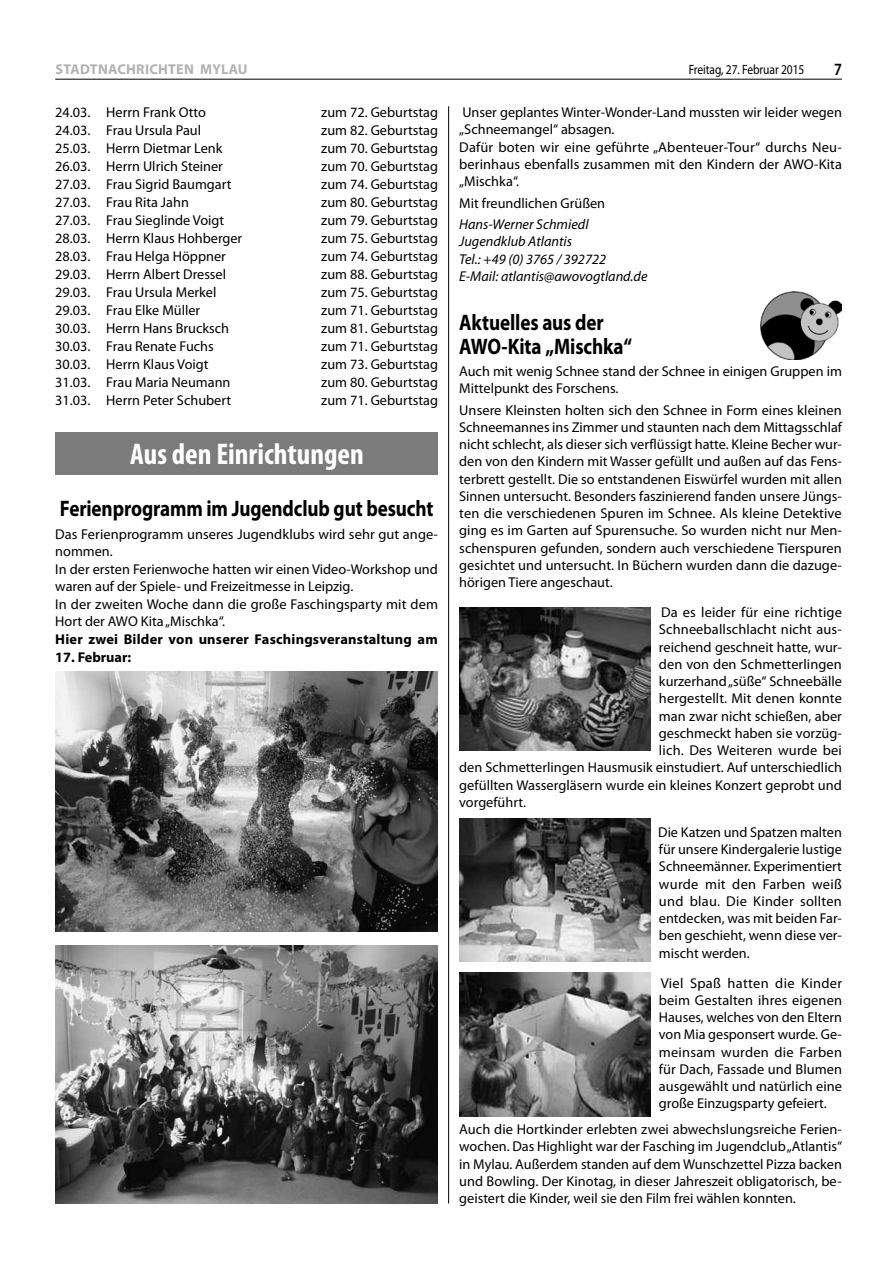
<style>
.page{position:relative;width:893px;height:1263px;background:#fff}
.page>*{position:absolute;margin:0;border:0;box-sizing:border-box;transform-origin:0 0}
.t1{font:700 condensed 30px "Myriad Pro";color:#fff}
.t2{font:700 22.5px/24px "Myriad Pro";letter-spacing:-.005em;color:#000;scale:.85 1}
.t3{font:600 17.25px "Myriad Pro";color:#000;scale:.85 1}
.t4{font:14.25px/17.2px "Myriad Pro";color:#000;text-align:justify}
.t5{font:italic 14.25px/17.2px "Myriad Pro";color:#000}
.t6{font:700 14.25px "Myriad Pro";letter-spacing:.015em;color:#000}
.t7{font:700 14.25px "Myriad Pro";letter-spacing:.02em;color:#b1b2b3}
.t8{font:13.5px "Myriad Pro";letter-spacing:-.005em;color:#000;scale:.85 1}
</style>
<div class="page">
<hr style="left:55px;top:79px;width:787px;height:1px;background:#000">
<hr style="left:448px;top:106px;width:1px;height:1097px;background:#000">
<div style="left:55px;top:432px;width:383px;height:42px;background:#7a7b7a"></div>
<img style="left:55px;top:672px;width:383px;height:259px">
<img style="left:55px;top:945px;width:383px;height:258px">
<img style="left:760px;top:291px;width:82px;height:69px">
<img style="left:459px;top:607px;width:191px;height:144px">
<img style="left:459px;top:818px;width:191px;height:144px">
<img style="left:459px;top:973px;width:191px;height:143px">
<p class="t7" style="left:55px;top:62px;width:194px">Stadtnachrichten Mylau</p>
<p class="t8" style="left:689px;top:62px;width:138px">Freitag, 27. Februar 2015</p>
<p class="t3" style="left:834px;top:59px;width:11px">7</p>
<p class="t4" style="left:55px;top:104px;width:152px">24.03. Herrn Frank Otto</p>
<p class="t4" style="left:321px;top:104px;width:118px">zum 72. Geburtstag</p>
<p class="t4" style="left:55px;top:122px;width:147px">24.03. Frau Ursula Paul</p>
<p class="t4" style="left:321px;top:122px;width:118px">zum 82. Geburtstag</p>
<p class="t4" style="left:55px;top:140px;width:169px">25.03. Herrn Dietmar Lenk</p>
<p class="t4" style="left:321px;top:140px;width:118px">zum 70. Geburtstag</p>
<p class="t4" style="left:55px;top:158px;width:169px">26.03. Herrn Ulrich Steiner</p>
<p class="t4" style="left:321px;top:158px;width:118px">zum 70. Geburtstag</p>
<p class="t4" style="left:55px;top:176px;width:178px">27.03. Frau Sigrid Baumgart</p>
<p class="t4" style="left:321px;top:176px;width:118px">zum 74. Geburtstag</p>
<p class="t4" style="left:55px;top:194px;width:135px">27.03. Frau Rita Jahn</p>
<p class="t4" style="left:321px;top:194px;width:118px">zum 80. Geburtstag</p>
<p class="t4" style="left:55px;top:212px;width:171px">27.03. Frau Sieglinde Voigt</p>
<p class="t4" style="left:321px;top:212px;width:118px">zum 79. Geburtstag</p>
<p class="t4" style="left:55px;top:230px;width:189px">28.03. Herrn Klaus Hohberger</p>
<p class="t4" style="left:321px;top:230px;width:118px">zum 75. Geburtstag</p>
<p class="t4" style="left:55px;top:248px;width:172px">28.03. Frau Helga Höppner</p>
<p class="t4" style="left:321px;top:248px;width:118px">zum 74. Geburtstag</p>
<p class="t4" style="left:55px;top:266px;width:172px">29.03. Herrn Albert Dressel</p>
<p class="t4" style="left:321px;top:266px;width:118px">zum 88. Geburtstag</p>
<p class="t4" style="left:55px;top:284px;width:163px">29.03. Frau Ursula Merkel</p>
<p class="t4" style="left:321px;top:284px;width:118px">zum 75. Geburtstag</p>
<p class="t4" style="left:55px;top:302px;width:146px">29.03. Frau Elke Müller</p>
<p class="t4" style="left:321px;top:302px;width:118px">zum 71. Geburtstag</p>
<p class="t4" style="left:55px;top:320px;width:175px">30.03. Herrn Hans Brucksch</p>
<p class="t4" style="left:321px;top:320px;width:118px">zum 81. Geburtstag</p>
<p class="t4" style="left:55px;top:338px;width:160px">30.03. Frau Renate Fuchs</p>
<p class="t4" style="left:321px;top:338px;width:118px">zum 71. Geburtstag</p>
<p class="t4" style="left:55px;top:356px;width:155px">30.03. Herrn Klaus Voigt</p>
<p class="t4" style="left:321px;top:356px;width:118px">zum 73. Geburtstag</p>
<p class="t4" style="left:55px;top:374px;width:177px">31.03. Frau Maria Neumann</p>
<p class="t4" style="left:321px;top:374px;width:118px">zum 80. Geburtstag</p>
<p class="t4" style="left:55px;top:392px;width:177px">31.03. Herrn Peter Schubert</p>
<p class="t4" style="left:321px;top:392px;width:118px">zum 71. Geburtstag</p>
<h1 class="t1" style="left:130px;top:437px;width:235px">Aus den Einrichtungen</h1>
<h2 class="t2" style="left:60px;top:497px;width:441px">Ferienprogramm im Jugendclub gut besucht</h2>
<p class="t4" style="left:55px;top:525px;width:384px;text-align:left">Das Ferienprogramm unseres Jugendklubs wird sehr gut ange&shy;nommen.<br>In der ersten Ferienwoche hatten wir einen Video-Workshop und waren auf der Spiele- und Freizeitmesse in Leipzig.<br>In der zweiten Woche dann die große Faschingsparty mit dem Hort der AWO Kita „Mischka“.</p>
<p class="t6" style="left:55px;top:632px;width:384px">Hier zwei Bilder von unserer Faschingsveranstaltung am</p>
<p class="t6" style="left:55px;top:649px;width:77px">17. Februar:</p>
<p class="t4" style="left:459px;top:104px;width:384px;text-align:left">Unser geplantes Winter-Wonder-Land mussten wir leider wegen „Schneemangel“ absagen.<br>Dafür boten wir eine geführte „Abenteuer-Tour“ durchs Neu&shy;berinhaus ebenfalls zusammen mit den Kindern der AWO-Kita „Mischka“.</p>
<p class="t4" style="left:459px;top:194px;width:147px">Mit freundlichen Grüßen</p>
<p class="t5" style="left:459px;top:216px;width:190px">Hans-Werner Schmiedl<br>Jugendklub Atlantis<br>Tel.: +49 (0) 3765 / 392722<br>E-Mail: atlantis@awovogtland.de</p>
<h2 class="t2" style="left:459px;top:311px;width:205px">Aktuelles aus der<br>AWO-Kita „Mischka“</h2>
<p class="t4" style="left:459px;top:363px;width:384px">Auch mit wenig Schnee stand der Schnee in einigen Gruppen im<br>Mittelpunkt des Forschens.</p>
<p class="t4" style="left:459px;top:401px;width:384px">Unsere Kleinsten holten sich den Schnee in Form eines kleinen Schneemannes ins Zimmer und staunten nach dem Mittagsschlaf nicht schlecht, als dieser sich verflüssigt hatte. Kleine Becher wur&shy;den von den Kindern mit Wasser gefüllt und außen auf das Fens&shy;terbrett gestellt. Die so entstandenen Eiswürfel wurden mit allen Sinnen untersucht. Besonders faszinierend fanden unsere Jüngs&shy;ten die verschiedenen Spuren im Schnee. Als kleine Detektive ging es im Garten auf Spurensuche. So wurden nicht nur Men&shy;schenspuren gefunden, sondern auch verschiedene Tierspuren gesichtet und untersucht. In Büchern wurden dann die dazuge&shy;hörigen Tiere angeschaut.</p>
<p class="t4" style="left:661px;top:604px;width:182px">Da es leider für eine richtige</p>
<p class="t4" style="left:659px;top:621px;width:185px">Schneeballschlacht nicht aus-</p>
<p class="t4" style="left:659px;top:638px;width:185px">reichend geschneit hatte, wur-</p>
<p class="t4" style="left:659px;top:656px;width:184px">den von den Schmetterlingen</p>
<p class="t4" style="left:659px;top:673px;width:185px">kurzerhand „süße“ Schneebälle</p>
<p class="t4" style="left:659px;top:690px;width:185px">hergestellt. Mit denen konnte</p>
<p class="t4" style="left:659px;top:707px;width:184px">man zwar nicht schießen, aber</p>
<p class="t4" style="left:659px;top:725px;width:185px">geschmeckt haben sie vorzüg-</p>
<p class="t4" style="left:659px;top:742px;width:185px">lich. Des Weiteren wurde bei</p>
<p class="t4" style="left:459px;top:759px;width:384px">den Schmetterlingen Hausmusik einstudiert. Auf unterschiedlich</p>
<p class="t4" style="left:459px;top:776px;width:384px">gefüllten Wassergläsern wurde ein kleines Konzert geprobt und</p>
<p class="t4" style="left:459px;top:794px;width:68px">vorgeführt.</p>
<p class="t4" style="left:658px;top:824px;width:185px">Die Katzen und Spatzen malten für unsere Kindergalerie lustige Schneemänner. Experimentiert wurde mit den Farben weiß und blau. Die Kinder sollten entdecken, was mit beiden Far&shy;ben geschieht, wenn diese ver&shy;mischt werden.</p>
<p class="t4" style="left:659px;top:974px;width:185px">Viel Spaß hatten die Kinder beim Gestalten ihres eigenen Hauses, welches von den Eltern von Mia gesponsert wurde. Ge&shy;meinsam wurden die Farben für Dach, Fassade und Blumen ausgewählt und natürlich eine große Einzugsparty gefeiert.</p>
<p class="t4" style="left:459px;top:1121px;width:384px">Auch die Hortkinder erlebten zwei abwechslungsreiche Ferien&shy;wochen. Das Highlight war der Fasching im Jugendclub „Atlantis“ in Mylau. Außerdem standen auf dem Wunschzettel Pizza backen und Bowling. Der Kinotag, in dieser Jahreszeit obligatorisch, be&shy;geistert die Kinder, weil sie den Film frei wählen konnten.</p>
</div>
